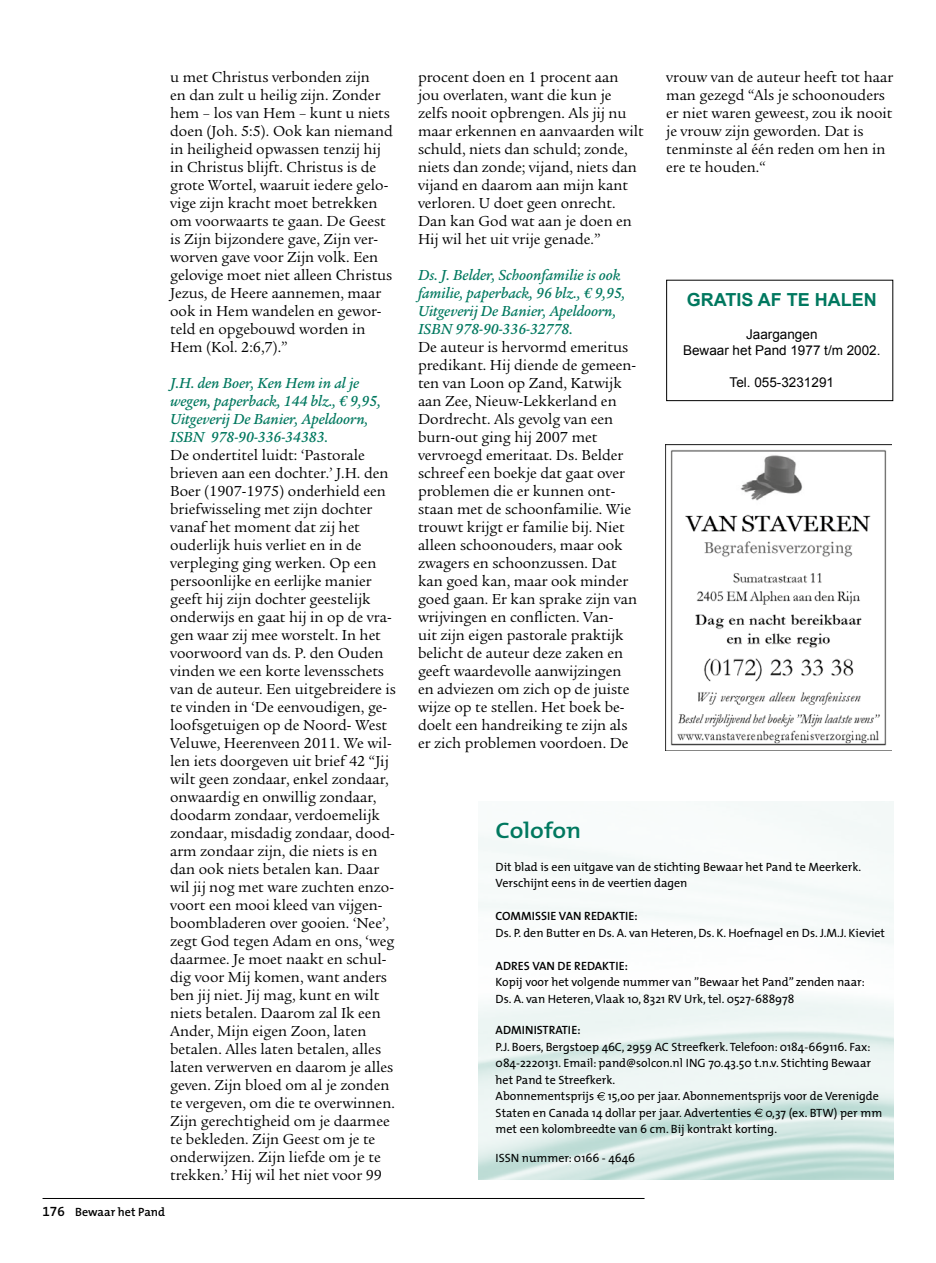
<style>
.page{position:relative;width:936px;height:1263px;background:#fff}
.page>*{position:absolute;margin:0;border:0;box-sizing:border-box;transform-origin:0 0}
.t1{font:600 22.5px "The Mix";color:#00785f;scale:1.11 1}
.t2{font:700 18px "Arial";color:#00785f}
.t3{font:15.75px/18px "Legacy Serif Std";color:#000}
.t4{font:italic 500 15.75px/18px "Legacy Serif Std";color:#00785f}
.t5{font:13.5px/16.2px "Arial";color:#000;text-align:center}
.t6{font:12px/16.5px "The Mix";color:#000}
.t7{font:600 12px "The Mix";color:#000}
.s1{font-family:"The Mix Semi Bold Expert";font-weight:400;font-size:13.5px}
</style>
<div class="page">
<hr style="left:43px;top:1198px;width:601px;height:1px;background:#000">
<div style="left:666px;top:280px;width:227px;height:121px;border:1px solid #000"></div>
<svg style="left:596px;top:1092px;width:9px;height:8px"></svg>
<svg style="left:754px;top:1109px;width:8px;height:8px"></svg>
<img style="left:665px;top:444px;width:226px;height:306px">
<p class="t3" style="left:170px;top:68px;width:224px">u met Christus verbonden zijn<br>en dan zult u heilig zijn. Zonder hem – los van Hem – kunt u niets doen (Joh. 5:5). Ook kan niemand in heiligheid opwassen tenzij hij in Christus blijft. Christus is de grote Wortel, waaruit iedere gelo&shy;vige zijn kracht moet betrekken om voorwaarts te gaan. De Geest is Zijn bijzondere gave, Zijn ver&shy;worven gave voor Zijn volk. Een gelovige moet niet alleen Christus<br>Jezus, de Heere aannemen, maar ook in Hem wandelen en gewor&shy;teld en opgebouwd worden in<br>Hem (Kol. 2:6,7).”</p>
<p class="t4" style="left:170px;top:374px;width:212px">J.H. den Boer, Ken Hem in al je wegen, paperback, 144 blz., € 9,95,<br>Uitgeverij De Banier, Apeldoorn,<br>ISBN 978-90-336-34383.</p>
<p class="t3" style="left:170px;top:446px;width:227px">De ondertitel luidt: ‘Pastorale brieven aan een dochter.’ J.H. den<br>Boer (1907-1975) onderhield een briefwisseling met zijn dochter vanaf het moment dat zij het ouderlijk huis verliet en in de verpleging ging werken. Op een persoonlijke en eerlijke manier geeft hij zijn dochter geestelijk onderwijs en gaat hij in op de vra&shy;gen waar zij mee worstelt. In het voorwoord van ds. P. den Ouden vinden we een korte levensschets van de auteur. Een uitgebreidere is te vinden in ‘De eenvoudigen, ge&shy;loofsgetuigen op de Noord- West<br>Veluwe, Heerenveen 2011. We wil&shy;len iets doorgeven uit brief 42 “Jij wilt geen zondaar, enkel zondaar, onwaardig en onwillig zondaar, doodarm zondaar, verdoemelijk zondaar, misdadig zondaar, dood&shy;arm zondaar zijn, die niets is en dan ook niets betalen kan. Daar wil jij nog met ware zuchten enzo&shy;voort een mooi kleed van vijgen&shy;boombladeren over gooien. ‘Nee’, zegt God tegen Adam en ons, ‘weg daarmee. Je moet naakt en schul&shy;dig voor Mij komen, want anders ben jij niet. Jij mag, kunt en wilt niets betalen. Daarom zal Ik een<br>Ander, Mijn eigen Zoon, laten betalen. Alles laten betalen, alles laten verwerven en daarom je alles geven. Zijn bloed om al je zonden te vergeven, om die te overwinnen.<br>Zijn gerechtigheid om je daarmee te bekleden. Zijn Geest om je te onderwijzen. Zijn liefde om je te trekken.’ Hij wil het niet voor 99</p>
<p class="t7" style="left:43px;top:1202px;width:124px"><span class="s1">176</span> Bewaar het Pand</p>
<p class="t3" style="left:418px;top:68px;width:227px">procent doen en 1 procent aan jou overlaten, want die kun je zelfs nooit opbrengen. Als jij nu maar erkennen en aanvaarden wilt schuld, niets dan schuld; zonde, niets dan zonde; vijand, niets dan vijand en daarom aan mijn kant verloren. U doet geen onrecht.<br>Dan kan God wat aan je doen en<br>Hij wil het uit vrije genade.”</p>
<p class="t4" style="left:418px;top:266px;width:209px">Ds. J. Belder, Schoonfamilie is ook familie, paperback, 96 blz., € 9,95,<br>Uitgeverij De Banier, Apeldoorn,<br>ISBN 978-90-336-32778.</p>
<p class="t3" style="left:418px;top:338px;width:220px">De auteur is hervormd emeritus predikant. Hij diende de gemeen&shy;ten van Loon op Zand, Katwijk aan Zee, Nieuw-Lekkerland en<br>Dordrecht. Als gevolg van een burn-out ging hij 2007 met vervroegd emeritaat. Ds. Belder schreef een boekje dat gaat over problemen die er kunnen ont&shy;staan met de schoonfamilie. Wie trouwt krijgt er familie bij. Niet alleen schoonouders, maar ook zwagers en schoonzussen. Dat kan goed kan, maar ook minder goed gaan. Er kan sprake zijn van wrijvingen en conflicten. Van-<br>uit zijn eigen pastorale praktijk belicht de auteur deze zaken en geeft waardevolle aanwijzingen en adviezen om zich op de juiste wijze op te stellen. Het boek be&shy;doelt een handreiking te zijn als er zich problemen voordoen. De</p>
<p class="t3" style="left:666px;top:68px;width:228px">vrouw van de auteur heeft tot haar man gezegd “Als je schoonouders er niet waren geweest, zou ik nooit je vrouw zijn geworden. Dat is tenminste al één reden om hen in ere te houden.“</p>
<p class="t2" style="left:686px;top:288px;width:191px">GRATIS AF TE HALEN</p>
<p class="t5" style="left:683px;top:326px;width:199px">Jaargangen<br>Bewaar het Pand 1977 t/m 2002.</p>
<p class="t5" style="left:729px;top:375px;width:106px">Tel. 055-3231291</p>
<h1 class="t1" style="left:495px;top:811px;width:79px">Colofon</h1>
<p class="t6" style="left:495px;top:858px;width:367px">Dit blad is een uitgave van de stichting Bewaar het Pand te Meerkerk.<br>Verschijnt eens in de veertien dagen</p>
<p class="t7" style="left:495px;top:906px;width:144px">COMMISSIE VAN REDAKTIE:</p>
<p class="t6" style="left:495px;top:924px;width:391px">Ds. P. den Butter en Ds. A. van Heteren, Ds. K. Hoefnagel en Ds. J.M.J. Kieviet</p>
<p class="t7" style="left:495px;top:956px;width:134px">ADRES VAN DE REDAKTIE:</p>
<p class="t6" style="left:495px;top:974px;width:370px">Kopij voor het volgende nummer van ”Bewaar het Pand” zenden naar:<br>Ds. A. van Heteren, Vlaak 10, 8321 RV Urk, tel. 0527-688978</p>
<p class="t7" style="left:495px;top:1020px;width:86px">ADMINISTRATIE:</p>
<p class="t6" style="left:495px;top:1038px;width:388px">P.J. Boers, Bergstoep 46C, 2959 AC Streefkerk. Telefoon: 0184-669116. Fax:<br>084-2220131. Email: pand@solcon.nl ING 70.43.50 t.n.v. Stichting Bewaar het Pand te Streefkerk.<br>Abonnementsprijs 15,00 per jaar. Abonnementsprijs voor de Verenigde Staten en Canada 14 dollar per jaar. Advertenties 0,37 (ex. BTW) per mm met een kolombreedte van 6 cm. Bij kontrakt korting.</p>
<p class="t6" style="left:495px;top:1149px;width:141px">ISSN nummer: 0166 - 4646</p>
</div>
